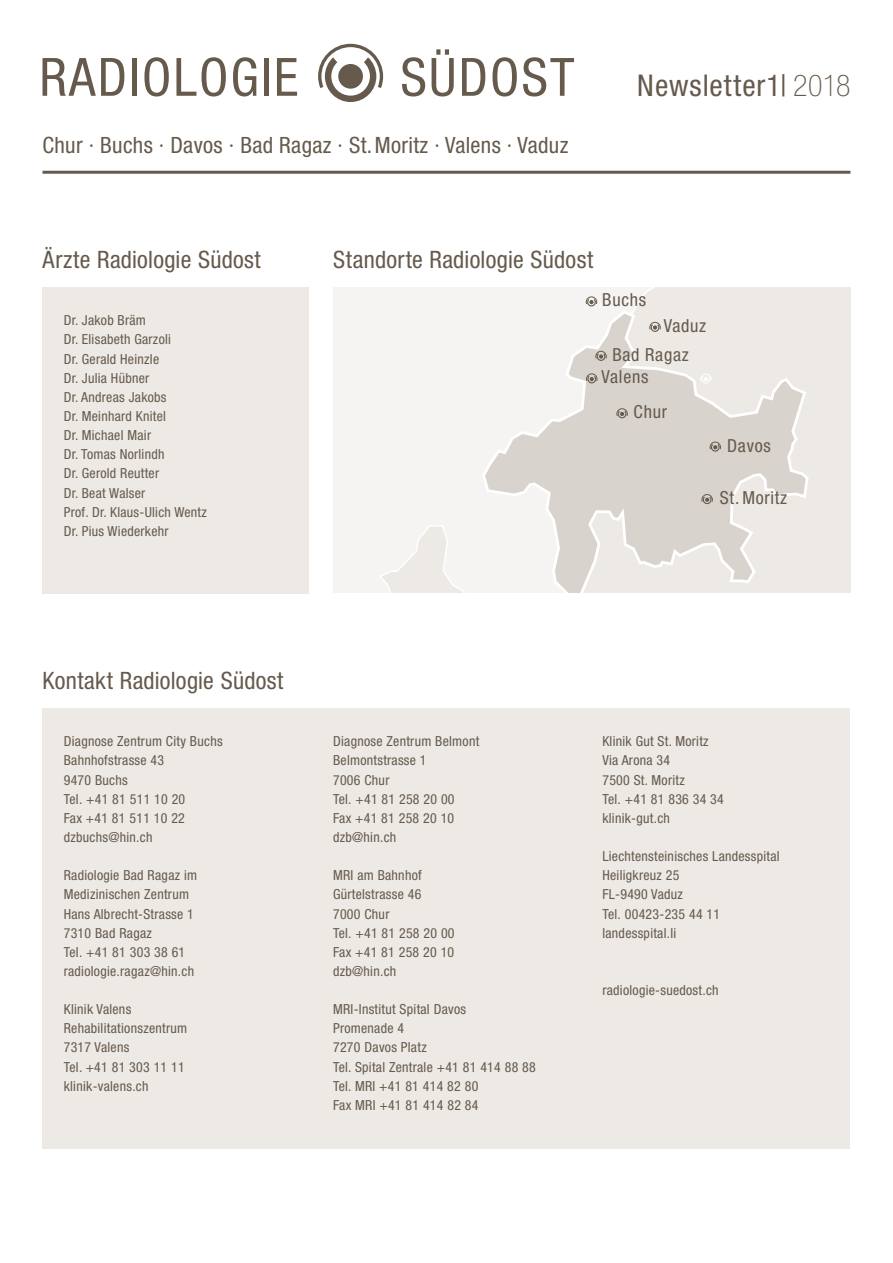
<style>
.page{position:relative;width:893px;height:1263px;background:#fff}
.page>*{position:absolute;margin:0;border:0;box-sizing:border-box;transform-origin:0 0}
.t1{font:condensed 30px "Helvetica Neue LT Std";letter-spacing:.035em;color:#655a4c}
.t2{font:condensed 24px "Helvetica Neue LT Std";letter-spacing:.015em;color:#655a4c}
.t3{font:condensed 22.5px "Helvetica Neue LT Std";letter-spacing:.015em;color:#655a4c}
.t4{font:condensed 18px/22.5px "Helvetica Neue LT Std";letter-spacing:.04em;color:#655a4c}
.t5{font:condensed 13.8px/19.2px "Helvetica Neue LT Std";letter-spacing:.02em;color:#655a4c}
.s1{font-weight:100}
</style>
<div class="page">
<div style="left:333px;top:287px;width:517px;height:306px;background:#ede9e5"></div>
<div style="left:333px;top:287px;width:322px;height:306px;background:#f6f4f2"></div>
<svg style="left:481px;top:309px;width:328px;height:284px"></svg>
<svg style="left:700px;top:373px;width:12px;height:11px"></svg>
<svg style="left:586px;top:296px;width:11px;height:11px"></svg>
<svg style="left:595px;top:351px;width:12px;height:10px"></svg>
<svg style="left:586px;top:373px;width:12px;height:11px"></svg>
<svg style="left:616px;top:408px;width:12px;height:11px"></svg>
<svg style="left:709px;top:441px;width:12px;height:11px"></svg>
<svg style="left:649px;top:322px;width:12px;height:10px"></svg>
<svg style="left:701px;top:494px;width:12px;height:11px"></svg>
<div style="left:43px;top:708px;width:807px;height:440px;background:#ede9e5"></div>
<div style="left:43px;top:287px;width:266px;height:306px;background:#ede9e5"></div>
<hr style="left:43px;top:171px;width:807px;height:3px;background:#655a4c">
<svg style="left:318px;top:44px;width:65px;height:58px"></svg>
<svg style="left:43px;top:58px;width:81px;height:38px"></svg>
<div style="left:132px;top:58px;width:5px;height:38px;background:#655a4c"></div>
<svg style="left:144px;top:57px;width:25px;height:40px"></svg>
<svg style="left:176px;top:58px;width:20px;height:38px"></svg>
<svg style="left:202px;top:57px;width:24px;height:40px"></svg>
<svg style="left:233px;top:57px;width:23px;height:40px"></svg>
<div style="left:264px;top:58px;width:5px;height:38px;background:#655a4c"></div>
<svg style="left:277px;top:58px;width:20px;height:38px"></svg>
<svg style="left:402px;top:57px;width:23px;height:40px"></svg>
<svg style="left:432px;top:49px;width:22px;height:47px"></svg>
<svg style="left:462px;top:58px;width:23px;height:38px"></svg>
<svg style="left:492px;top:57px;width:25px;height:40px"></svg>
<svg style="left:523px;top:57px;width:51px;height:40px"></svg>
<h3 class="t3" style="left:43px;top:132px;width:527px">Chur · Buchs · Davos · Bad Ragaz · St.Moritz · Valens · Vaduz</h3>
<h1 class="t1" style="left:637px;top:68px;width:215px">Newsletter1| <span class="s1">2018</span></h1>
<h2 class="t2" style="left:43px;top:246px;width:220px">Ärzte Radiologie Südost</h2>
<h2 class="t2" style="left:333px;top:246px;width:262px">Standorte Radiologie Südost</h2>
<p class="t5" style="left:64px;top:311px;width:145px">Dr. Jakob Bräm<br>Dr. Elisabeth Garzoli<br>Dr. Gerald Heinzle<br>Dr. Julia Hübner<br>Dr. Andreas Jakobs<br>Dr. Meinhard Knitel<br>Dr. Michael Mair<br>Dr. Tomas Norlindh<br>Dr. Gerold Reutter<br>Dr. Beat Walser<br>Prof. Dr. Klaus-Ulich Wentz<br>Dr. Pius Wiederkehr</p>
<h3 class="t4" style="left:602px;top:289px;width:45px">Buchs</h3>
<h3 class="t4" style="left:664px;top:314px;width:44px">Vaduz</h3>
<h3 class="t4" style="left:601px;top:343px;width:89px;text-indent:11px">Bad Ragaz<br>Valens</h3>
<h3 class="t4" style="left:634px;top:401px;width:35px">Chur</h3>
<h3 class="t4" style="left:727px;top:434px;width:45px">Davos</h3>
<h3 class="t4" style="left:720px;top:486px;width:69px">St. Moritz</h3>
<h2 class="t2" style="left:43px;top:666px;width:242px">Kontakt Radiologie Südost</h2>
<p class="t5" style="left:64px;top:732px;width:160px">Diagnose Zentrum City Buchs<br>Bahnhofstrasse 43<br>9470 Buchs<br>Tel. +41 81 511 10 20<br>Fax +41 81 511 10 22 dzbuchs@hin.ch</p>
<p class="t5" style="left:64px;top:866px;width:135px">Radiologie Bad Ragaz im<br>Medizinischen Zentrum<br>Hans Albrecht-Strasse 1<br>7310 Bad Ragaz<br>Tel. +41 81 303 38 61 radiologie.ragaz@hin.ch</p>
<p class="t5" style="left:64px;top:1000px;width:125px">Klinik Valens<br>Rehabilitationszentrum<br>7317 Valens<br>Tel. +41 81 303 11 11 klinik-valens.ch</p>
<p class="t5" style="left:333px;top:732px;width:148px">Diagnose Zentrum Belmont<br>Belmontstrasse 1<br>7006 Chur<br>Tel. +41 81 258 20 00<br>Fax +41 81 258 20 10 dzb@hin.ch</p>
<p class="t5" style="left:333px;top:866px;width:123px">MRI am Bahnhof<br>Gürtelstrasse 46<br>7000 Chur<br>Tel. +41 81 258 20 00<br>Fax +41 81 258 20 10 dzb@hin.ch</p>
<p class="t5" style="left:333px;top:1000px;width:204px">MRI-Institut Spital Davos<br>Promenade 4<br>7270 Davos Platz<br>Tel. Spital Zentrale +41 81 414 88 88<br>Tel. MRI +41 81 414 82 80<br>Fax MRI +41 81 414 82 84</p>
<p class="t5" style="left:602px;top:732px;width:123px">Klinik Gut St. Moritz<br>Via Arona 34<br>7500 St. Moritz<br>Tel. +41 81 836 34 34 klinik-gut.ch</p>
<p class="t5" style="left:602px;top:846px;width:179px">Liechtensteinisches Landesspital<br>Heiligkreuz 25<br>FL-9490 Vaduz<br>Tel. 00423-235 44 11 landesspital.li</p>
<p class="t5" style="left:602px;top:980px;width:118px">radiologie-suedost.ch</p>
</div>
